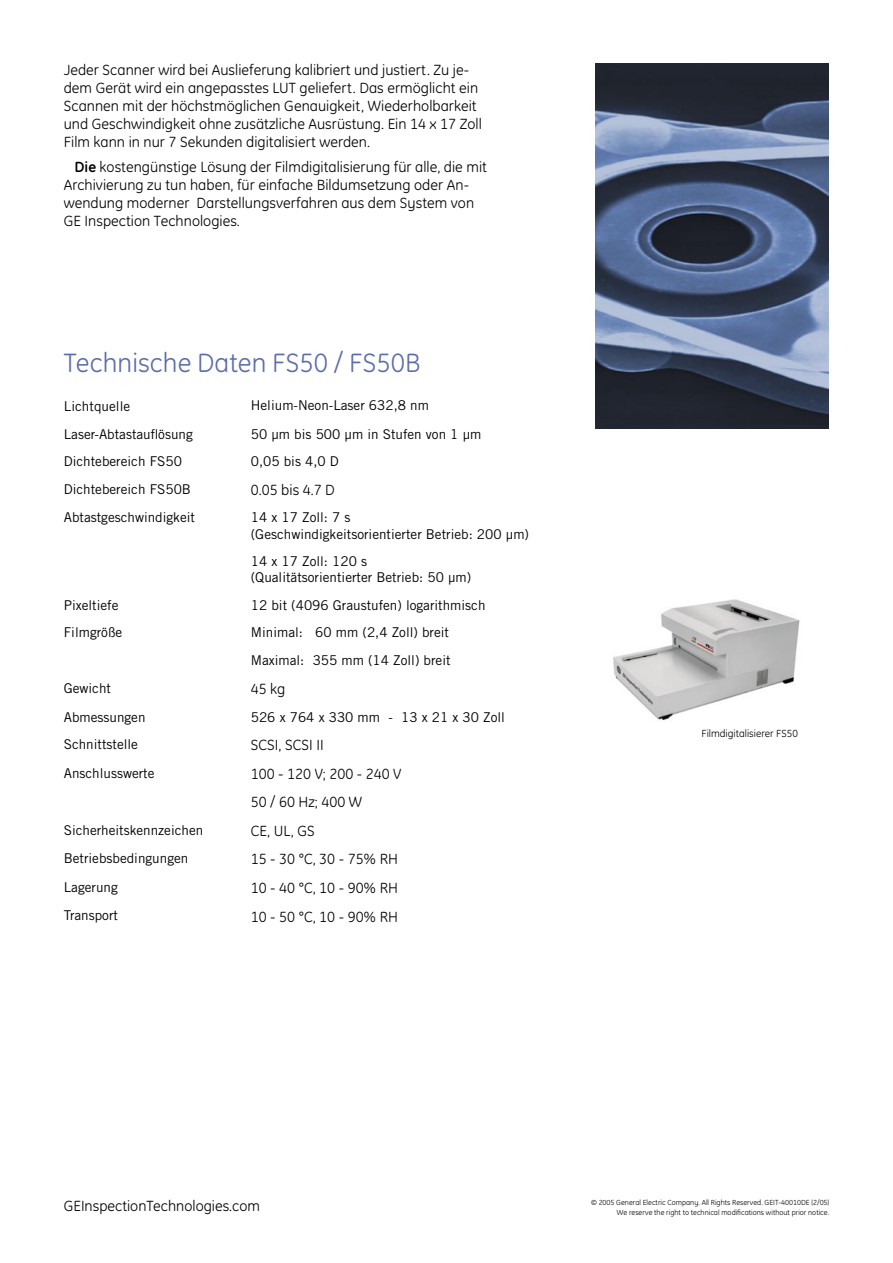
<style>
.page{position:relative;width:893px;height:1263px;background:#fff}
.page>*{position:absolute;margin:0;border:0;box-sizing:border-box;transform-origin:0 0}
.Head_18{font:27px "GE Inspira";color:#5c6cac}
.Bodytext_englisch_1_Absatz{font:15px/18px "GE Inspira";color:#000}
.Bodytext_englisch{font:15px/18px "GE Inspira";color:#000}
.Bodytext_englisch_1_Absatz-2{font:13.5px/16.2px "Trade Gothic";color:#000}
.listing{font:10.5px "GE Inspira";color:#000}
.t1{font:7.5px "GE Inspira";color:#000}
.s1{font-weight:700}
</style>
<div class="page">
<img style="left:595px;top:64px;width:234px;height:364px">
<img style="left:613px;top:599px;width:187px;height:122px">
<p class="Bodytext_englisch_1_Absatz" style="left:64px;top:61px;width:420px">Jeder Scanner wird bei Auslieferung kalibriert und justiert. Zu je&shy;dem Gerät wird ein angepasstes LUT geliefert. Das ermöglicht ein Scannen mit der höchstmöglichen Genauigkeit, Wiederholbarkeit und Geschwindigkeit ohne zusätzliche Ausrüstung. Ein 14 x 17 Zoll Film kann in nur 7 Sekunden digitalisiert werden.</p>
<p class="Bodytext_englisch" style="left:64px;top:158px;width:425px;text-indent:11px"><span class="s1">Die</span> kostengünstige Lösung der Filmdigitalisierung für alle, die mit Archivierung zu tun haben, für einfache Bildumsetzung oder An&shy;wendung moderner Darstellungsverfahren aus dem System von GE Inspection Technologies.</p>
<p class="Head_18" style="left:64px;top:347px;width:358px">Technische Daten FS50 / FS50B</p>
<p class="Bodytext_englisch_1_Absatz-2" style="left:64px;top:398px;width:68px">Lichtquelle</p>
<p class="Bodytext_englisch_1_Absatz-2" style="left:251px;top:397px;width:180px">Helium-Neon-Laser 632,8 nm</p>
<p class="Bodytext_englisch_1_Absatz-2" style="left:64px;top:426px;width:131px">Laser-Abtastauflösung</p>
<p class="Bodytext_englisch_1_Absatz-2" style="left:251px;top:426px;width:232px">50 µm bis 500 µm in Stufen von 1 µm</p>
<p class="Bodytext_englisch_1_Absatz-2" style="left:64px;top:453px;width:120px">Dichtebereich FS50</p>
<p class="Bodytext_englisch_1_Absatz-2" style="left:251px;top:453px;width:90px">0,05 bis 4,0 D</p>
<p class="Bodytext_englisch_1_Absatz-2" style="left:64px;top:481px;width:129px">Dichtebereich FS50B</p>
<p class="Bodytext_englisch_1_Absatz" style="left:251px;top:481px;width:86px">0.05 bis 4.7 D</p>
<p class="Bodytext_englisch_1_Absatz-2" style="left:64px;top:509px;width:133px">Abtastgeschwindigkeit</p>
<p class="Bodytext_englisch_1_Absatz-2" style="left:251px;top:509px;width:280px">14 x 17 Zoll: 7 s<br>(Geschwindigkeitsorientierter Betrieb: 200 µm)</p>
<p class="Bodytext_englisch_1_Absatz-2" style="left:251px;top:553px;width:222px">14 x 17 Zoll: 120 s (Qualitätsorientierter Betrieb: 50 µm)</p>
<p class="Bodytext_englisch_1_Absatz-2" style="left:64px;top:597px;width:56px">Pixeltiefe</p>
<p class="Bodytext_englisch_1_Absatz-2" style="left:251px;top:597px;width:236px">12 bit (4096 Graustufen) logarithmisch</p>
<p class="Bodytext_englisch_1_Absatz-2" style="left:64px;top:624px;width:60px">Filmgröße</p>
<p class="Bodytext_englisch_1_Absatz-2" style="left:251px;top:624px;width:200px">Minimal: 60 mm (2,4 Zoll) breit</p>
<p class="Bodytext_englisch_1_Absatz-2" style="left:251px;top:652px;width:201px">Maximal: 355 mm (14 Zoll) breit</p>
<p class="Bodytext_englisch_1_Absatz-2" style="left:64px;top:680px;width:49px">Gewicht</p>
<p class="Bodytext_englisch_1_Absatz" style="left:251px;top:680px;width:36px">45 kg</p>
<p class="Bodytext_englisch_1_Absatz-2" style="left:64px;top:709px;width:83px">Abmessungen</p>
<p class="Bodytext_englisch_1_Absatz-2" style="left:251px;top:709px;width:256px">526 x 764 x 330 mm - 13 x 21 x 30 Zoll</p>
<p class="Bodytext_englisch_1_Absatz-2" style="left:64px;top:736px;width:76px">Schnittstelle</p>
<p class="Bodytext_englisch_1_Absatz" style="left:251px;top:736px;width:74px">SCSI, SCSI II</p>
<p class="Bodytext_englisch_1_Absatz-2" style="left:64px;top:765px;width:92px">Anschlusswerte</p>
<p class="Bodytext_englisch_1_Absatz" style="left:251px;top:765px;width:152px">100 - 120 V; 200 - 240 V</p>
<p class="Bodytext_englisch_1_Absatz" style="left:251px;top:793px;width:113px">50 / 60 Hz; 400 W</p>
<p class="Bodytext_englisch_1_Absatz-2" style="left:64px;top:822px;width:141px">Sicherheitskennzeichen</p>
<p class="Bodytext_englisch_1_Absatz" style="left:251px;top:822px;width:65px">CE, UL, GS</p>
<p class="Bodytext_englisch_1_Absatz-2" style="left:64px;top:850px;width:126px">Betriebsbedingungen</p>
<p class="Bodytext_englisch_1_Absatz" style="left:251px;top:850px;width:149px">15 - 30 °C, 30 - 75% RH</p>
<p class="Bodytext_englisch_1_Absatz-2" style="left:64px;top:879px;width:56px">Lagerung</p>
<p class="Bodytext_englisch_1_Absatz" style="left:251px;top:879px;width:149px">10 - 40 °C, 10 - 90% RH</p>
<p class="Bodytext_englisch_1_Absatz-2" style="left:64px;top:907px;width:56px">Transport</p>
<p class="Bodytext_englisch_1_Absatz" style="left:251px;top:907px;width:149px">10 - 50 °C, 10 - 90% RH</p>
<p class="listing" style="left:702px;top:727px;width:98px">Filmdigitalisierer FS50</p>
<p class="Bodytext_englisch_1_Absatz" style="left:64px;top:1196px;width:198px">GEInspectionTechnologies.com</p>
<p class="t1" style="left:591px;top:1198px;width:240px">© 2005 General Electric Company. All Rights Reserved. GEIT-40010DE (2/05)</p>
<p class="t1" style="left:617px;top:1208px;width:214px">We reserve the right to technical modifications without prior notice.</p>
</div>
